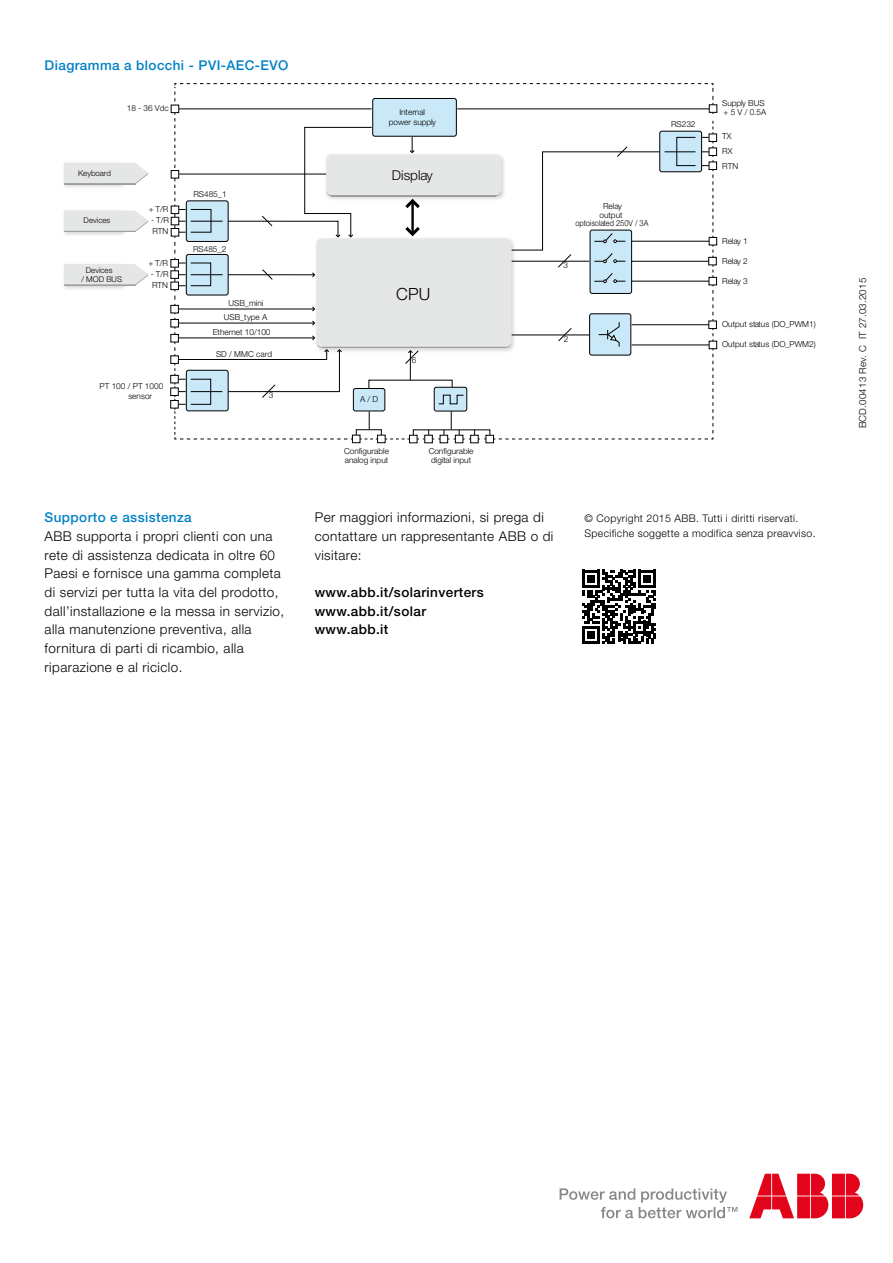
<style>
.page{position:relative;width:893px;height:1263px;background:#fff}
.page>*{position:absolute;margin:0;border:0;box-sizing:border-box;transform-origin:0 0}
.t1{font:300 16.8px "Helvetica Neue";color:#000}
.t2{font:300 13.5px/18.8px "Helvetica Neue";letter-spacing:.03em;color:#000}
.t3{font:500 13.5px/18.6px "Helvetica Neue";letter-spacing:.03em;color:#000}
.t4{font:500 13.5px "Helvetica Neue";letter-spacing:.03em;color:#0081c7}
.t5{font:300 13.5px "Helvetica Neue";color:#000}
.t6{font:300 10.5px/15px "Helvetica Neue";letter-spacing:.03em;color:#000}
.t7{font:300 9.75px "Helvetica Neue";letter-spacing:.02em;color:#000}
.t8{font:300 8.25px/9.1px "Helvetica Neue";color:#000}
.t9{font:300 7.95px/8.7px "Helvetica Neue";color:#000}
</style>
<div class="page">
<svg style="left:560px;top:1188px;width:177px;height:30px"></svg>
<svg style="left:749px;top:1174px;width:114px;height:44px"></svg>
<div style="left:171px;top:105px;width:8px;height:8px;border:1px solid #000"></div>
<div style="left:171px;top:170px;width:8px;height:8px;border:1px solid #000"></div>
<svg style="left:64px;top:163px;width:84px;height:21px;background:#e3e4e4"></svg>
<svg style="left:64px;top:211px;width:84px;height:21px;background:#e2e3e3"></svg>
<div style="left:170px;top:305px;width:9px;height:8px;border:1px solid #000"></div>
<div style="left:709px;top:104px;width:8px;height:9px;border:1px solid #000"></div>
<div style="left:709px;top:134px;width:8px;height:8px;border:1px solid #000"></div>
<div style="left:709px;top:148px;width:8px;height:8px;border:1px solid #000"></div>
<div style="left:709px;top:162px;width:8px;height:8px;border:1px solid #000"></div>
<div style="left:708px;top:257px;width:9px;height:8px;border:1px solid #000"></div>
<div style="left:709px;top:237px;width:8px;height:8px;border:1px solid #000"></div>
<div style="left:709px;top:277px;width:8px;height:8px;border:1px solid #000"></div>
<div style="left:708px;top:321px;width:9px;height:8px;border:1px solid #000"></div>
<div style="left:709px;top:341px;width:8px;height:8px;border:1px solid #000"></div>
<div style="left:171px;top:206px;width:8px;height:8px;border:1px solid #000"></div>
<div style="left:171px;top:217px;width:8px;height:8px;border:1px solid #000"></div>
<div style="left:171px;top:228px;width:8px;height:8px;border:1px solid #000"></div>
<div style="left:170px;top:282px;width:9px;height:8px;border:1px solid #000"></div>
<svg style="left:64px;top:264px;width:84px;height:22px;background:#e1e2e2"></svg>
<div style="left:377px;top:435px;width:9px;height:8px;border:1px solid #000"></div>
<div style="left:352px;top:435px;width:8px;height:8px;border:1px solid #000"></div>
<div style="left:486px;top:435px;width:8px;height:8px;border:1px solid #000"></div>
<div style="left:470px;top:435px;width:9px;height:8px;border:1px solid #000"></div>
<div style="left:455px;top:435px;width:8px;height:8px;border:1px solid #000"></div>
<div style="left:440px;top:435px;width:8px;height:8px;border:1px solid #000"></div>
<div style="left:424px;top:435px;width:9px;height:8px;border:1px solid #000"></div>
<div style="left:409px;top:435px;width:8px;height:8px;border:1px solid #000"></div>
<div style="left:170px;top:400px;width:9px;height:8px;border:1px solid #000"></div>
<div style="left:170px;top:387px;width:9px;height:9px;border:1px solid #000"></div>
<div style="left:170px;top:375px;width:9px;height:8px;border:1px solid #000"></div>
<svg style="left:174px;top:83px;width:540px;height:357px"></svg>
<svg style="left:582px;top:570px;width:74px;height:74px"></svg>
<p class="t4" style="left:45px;top:57px;width:245px">Diagramma a blocchi - PVI-AEC-EVO</p>
<p class="t8" style="left:127px;top:103px;width:43px">18 - 36 Vdc</p>
<p class="t9" style="left:78px;top:168px;width:34px">Keyboard</p>
<p class="t9" style="left:84px;top:216px;width:28px">Devices</p>
<p class="t8" style="left:149px;top:205px;width:21px">+ T/R</p>
<p class="t8" style="left:151px;top:215px;width:19px;line-height:10.9px">- T/R<br>RTN</p>
<p class="t9" style="left:81px;top:265px;width:42px;text-indent:4px">Devices<br>/ MOD BUS</p>
<p class="t8" style="left:148px;top:258px;width:21px">+ T/R</p>
<p class="t8" style="left:151px;top:268px;width:19px;line-height:10.9px">- T/R<br>RTN</p>
<p class="t8" style="left:128px;top:382px;width:36px;text-indent:-29px">PT 100 / PT 1000 sensor</p>
<p class="t8" style="left:193px;top:190px;width:35px">RS485_1</p>
<p class="t8" style="left:193px;top:244px;width:35px">RS485_2</p>
<p class="t8" style="left:224px;top:296px;width:45px;line-height:14.2px;text-align:center">USB_mini<br>USB_type A</p>
<p class="t8" style="left:213px;top:328px;width:59px">Ethernet 10/100</p>
<p class="t8" style="left:216px;top:349px;width:58px">SD / MMC card</p>
<p class="t8" style="left:269px;top:390px;width:6px">3</p>
<p class="t4" style="left:45px;top:509px;width:149px">Supporto e assistenza</p>
<p class="t2" style="left:45px;top:526px;width:241px">ABB supporta i propri clienti con una rete di assistenza dedicata in oltre 60<br>Paesi e fornisce una gamma completa di servizi per tutta la vita del prodotto, dall’installazione e la messa in servizio, alla manutenzione preventiva, alla fornitura di parti di ricambio, alla riparazione e al riciclo.</p>
<p class="t8" style="left:722px;top:99px;width:44px">Supply BUS</p>
<p class="t8" style="left:399px;top:107px;width:27px">Internal</p>
<p class="t8" style="left:724px;top:107px;width:44px">+ 5 V / 0.5A</p>
<p class="t8" style="left:389px;top:117px;width:49px">power supply</p>
<p class="t8" style="left:671px;top:120px;width:26px">RS232</p>
<p class="t5" style="left:392px;top:167px;width:42px">Display</p>
<p class="t1" style="left:396px;top:283px;width:35px">CPU</p>
<p class="t8" style="left:360px;top:395px;width:20px">A / D</p>
<p class="t8" style="left:344px;top:446px;width:46px">Configurable analog input</p>
<p class="t8" style="left:412px;top:356px;width:6px">6</p>
<p class="t8" style="left:429px;top:446px;width:46px">Configurable digital input</p>
<p class="t8" style="left:575px;top:201px;width:74px;line-height:8.6px;text-align:center">Relay<br>output<br>optoisolated 250V / 3A</p>
<p class="t8" style="left:563px;top:260px;width:6px">3</p>
<p class="t8" style="left:564px;top:334px;width:6px">2</p>
<p class="t8" style="left:722px;top:129px;width:17px;line-height:14.7px">TX<br>RX<br>RTN</p>
<p class="t8" style="left:722px;top:236px;width:27px">Relay 1</p>
<p class="t8" style="left:722px;top:256px;width:27px">Relay 2</p>
<p class="t8" style="left:722px;top:276px;width:27px">Relay 3</p>
<p class="t8" style="left:722px;top:319px;width:95px">Output status (DO_PWM1)</p>
<p class="t8" style="left:722px;top:339px;width:95px">Output status (DO_PWM2)</p>
<p class="t2" style="left:315px;top:508px;width:240px">Per maggiori informazioni, si prega di contattare un rappresentante ABB o di visitare:</p>
<p class="t3" style="left:315px;top:583px;width:171px">www.abb.it/solarinverters www.abb.it/solar www.abb.it</p>
<p class="t6" style="left:585px;top:511px;width:232px">© Copyright 2015 ABB. Tutti i diritti riservati.<br>Specifiche soggette a modifica senza preavviso.</p>
<p class="t7" style="left:857px;top:428px;width:152px;rotate:-90deg">BCD.00413 Rev. C IT 27.03.2015</p>
</div>
